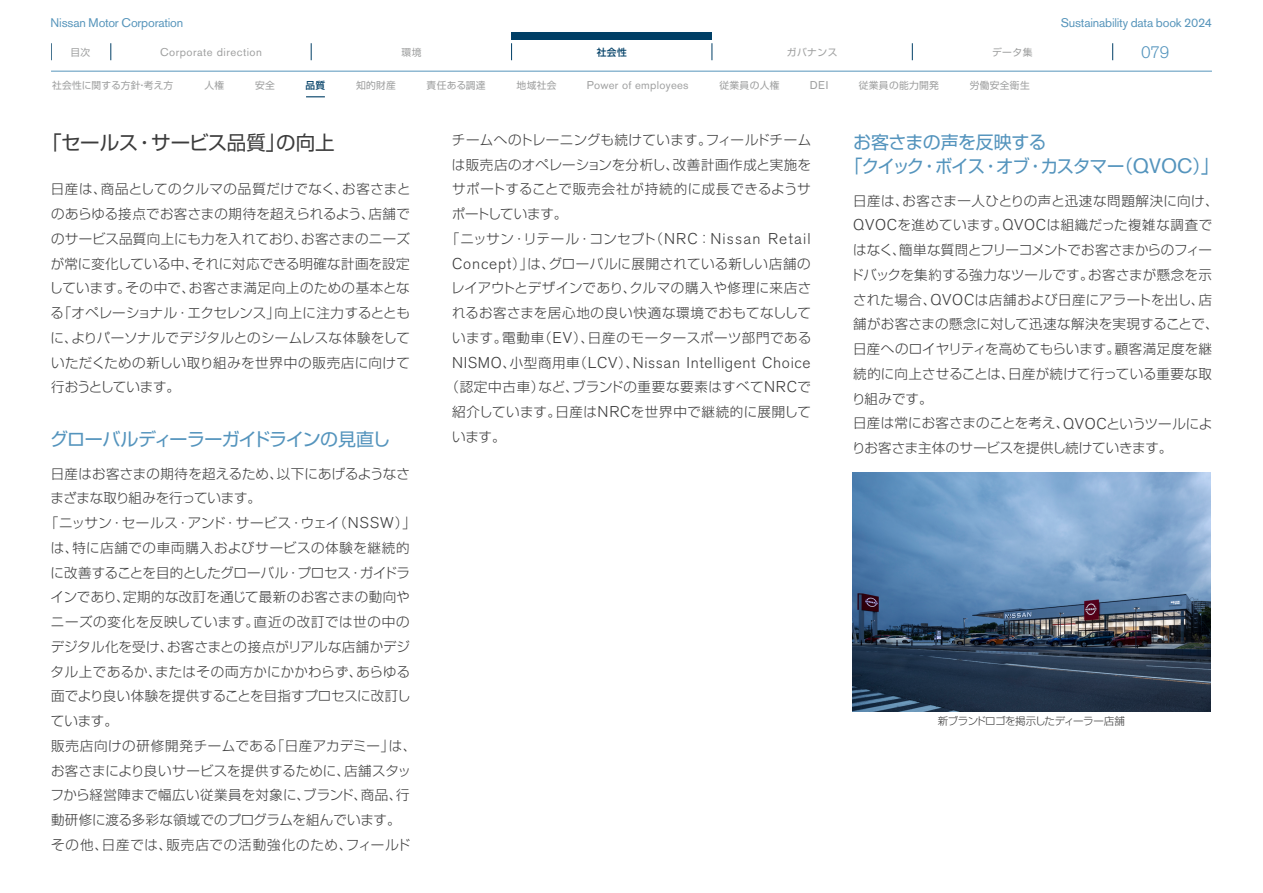
<style>
.page{position:relative;width:1263px;height:893px;background:#fff}
.page>*{position:absolute;margin:0;border:0;box-sizing:border-box;transform-origin:0 0}
.t1{font:19.5px "Shin Go Pro";letter-spacing:-.01em;color:#3c3c3c}
.t2{font:18px/24px "Shin Go Pro";letter-spacing:-.04em;color:#5494bd}
.t3{font:300 16.5px "Nissan Pro";color:#5394bd}
.t4{font:300 15.45px "Nissan Pro";letter-spacing:.04em;color:#3c3c3c}
.t5{font:300 13.5px/24.8px "Shin Go Pro";letter-spacing:.02em;color:#3c3c3c;text-align:justify}
.t6{font:300 13.5px "Shin Go Pro";letter-spacing:.045em;color:#3c3c3c}
.t7{font:300 13.5px "Shin Go Pro";letter-spacing:.04em;color:#3c3c3c}
.t8{font:300 13.5px "Shin Go Pro";letter-spacing:-.02em;color:#3c3c3c}
.t9{font:300 13.5px "Shin Go Pro";letter-spacing:-.005em;color:#3c3c3c}
.t10{font:300 13.5px "Shin Go Pro";letter-spacing:.065em;color:#3c3c3c}
.t11{font:300 13.5px "Shin Go Pro";letter-spacing:-.01em;color:#3c3c3c}
.t12{font:300 13.5px "Shin Go Pro";letter-spacing:-.025em;color:#3c3c3c}
.t13{font:12.45px "Nissan Pro";letter-spacing:-.015em;color:#5795bb}
.t14{font:11.25px "Nissan Pro";letter-spacing:.045em;color:#9fa0a0}
.t15{font:11.25px "Nissan Pro";letter-spacing:.025em;color:#9fa0a0}
.t16{font:300 10.5px "Shin Go Pro";letter-spacing:-.05em;color:#3c3c3c}
.t17{font:9.75px "Shin Go Pro";letter-spacing:.03em;color:#9fa0a0}
.t18{font:9.75px "Shin Go Pro";letter-spacing:.005em;color:#9fa0a0}
.t19{font:500 9.75px "Shin Go Pro";color:#003f66}
.s1{font-family:"Nissan Pro";font-size:15.45px}
.s2{font-family:"Shin Go Pro";font-size:13.5px}
.s3{font-family:"Nissan Pro";font-size:20.7px}
</style>
<div class="page">
<div style="left:512px;top:32px;width:200px;height:8px;background:#003f66"></div>
<svg style="left:111px;top:43px;width:1px;height:17px"></svg>
<svg style="left:51px;top:43px;width:1px;height:17px"></svg>
<svg style="left:311px;top:43px;width:1px;height:17px"></svg>
<svg style="left:511px;top:43px;width:1px;height:17px"></svg>
<svg style="left:712px;top:43px;width:1px;height:17px"></svg>
<svg style="left:912px;top:43px;width:1px;height:17px"></svg>
<svg style="left:1112px;top:43px;width:1px;height:17px"></svg>
<hr style="left:51px;top:71px;width:1161px;height:1px;background:#5795bb">
<svg style="left:306px;top:96px;width:19px;height:1px"></svg>
<img style="left:852px;top:472px;width:359px;height:239px">
<p class="t13" style="left:51px;top:14px;width:134px">Nissan Motor Corporation</p>
<p class="t13" style="left:1061px;top:14px;width:153px">Sustainability data book 2024</p>
<p class="t17" style="left:70px;top:44px;width:21px">目次</p>
<p class="t14" style="left:160px;top:44px;width:103px">Corporate direction</p>
<p class="t17" style="left:401px;top:44px;width:21px">環境</p>
<p class="t19" style="left:597px;top:44px;width:32px">社会性</p>
<p class="t17" style="left:787px;top:44px;width:52px">ガバナンス</p>
<p class="t17" style="left:992px;top:44px;width:42px">データ集</p>
<p class="t18" style="left:52px;top:77px;width:123px">社会性に関する方針・考え方</p>
<p class="t17" style="left:204px;top:77px;width:21px">人権</p>
<p class="t17" style="left:255px;top:77px;width:21px">安全</p>
<p class="t19" style="left:305px;top:77px;width:21px">品質</p>
<p class="t17" style="left:356px;top:77px;width:41px">知的財産</p>
<p class="t17" style="left:427px;top:77px;width:61px">責任ある調達</p>
<p class="t17" style="left:517px;top:77px;width:41px">地域社会</p>
<p class="t15" style="left:587px;top:78px;width:103px">Power of employees</p>
<p class="t17" style="left:719px;top:77px;width:61px">従業員の人権</p>
<p class="t14" style="left:810px;top:78px;width:20px">DEI</p>
<p class="t17" style="left:859px;top:77px;width:82px">従業員の能力開発</p>
<p class="t17" style="left:970px;top:77px;width:61px">労働安全衛生</p>
<p class="t3" style="left:1141px;top:41px;width:30px">079</p>
<h1 class="t1" style="left:42px;top:127px;width:294px">「セールス・サービス品質」の向上</h1>
<p class="t5" style="left:49px;top:175px;width:363px">日産は、商品としてのクルマの品質だけでなく、お客さまとのあらゆる接点でお客さまの期待を超えられるよう、店舗でのサービス品質向上にも力を入れており、お客さまのニーズが常に変化している中、それに対応できる明確な計画を設定しています。その中で、お客さま満足向上のための基本となる「オペレーショナル・エクセレンス」向上に注力するとともに、よりパーソナルでデジタルとのシームレスな体験をしていただくための新しい取り組みを世界中の販売店に向けて行おうとしています。</p>
<h2 class="t2" style="left:50px;top:425px;width:342px">グローバルディーラーガイドラインの見直し</h2>
<p class="t5" style="left:51px;top:460px;width:361px">日産はお客さまの期待を超えるため、以下にあげるようなさ</p>
<p class="t12" style="left:51px;top:487px;width:212px">まざまな取り組みを行っています。</p>
<p class="t5" style="left:45px;top:509px;width:373px">「ニッサン・セールス・アンド・サービス・ウェイ（<span class="s1">NSSW</span>）」</p>
<p class="t6" style="left:51px;top:537px;width:360px">は、特に店舗での車両購入およびサービスの体験を継続的</p>
<p class="t8" style="left:51px;top:561px;width:361px">に改善することを目的としたグローバル・プロセス・ガイドラ</p>
<p class="t5" style="left:51px;top:583px;width:361px">インであり、定期的な改訂を通じて最新のお客さまの動向や</p>
<p class="t6" style="left:51px;top:611px;width:360px">ニーズの変化を反映しています。直近の改訂では世の中の</p>
<p class="t5" style="left:51px;top:633px;width:361px">デジタル化を受け、お客さまとの接点がリアルな店舗かデジ</p>
<p class="t5" style="left:51px;top:658px;width:361px">タル上であるか、またはその両方かにかかわらず、あらゆる</p>
<p class="t9" style="left:51px;top:685px;width:361px">面でより良い体験を提供することを目指すプロセスに改訂し</p>
<p class="t5" style="left:51px;top:707px;width:69px">ています。</p>
<p class="t6" style="left:51px;top:735px;width:367px">販売店向けの研修開発チームである「日産アカデミー」は、</p>
<p class="t5" style="left:51px;top:756px;width:362px">お客さまにより良いサービスを提供するために、店舗スタッ</p>
<p class="t5" style="left:50px;top:781px;width:361px">フから経営陣まで幅広い従業員を対象に、ブランド、商品、行</p>
<p class="t11" style="left:51px;top:809px;width:351px">動研修に渡る多彩な領域でのプログラムを組んでいます。</p>
<p class="t10" style="left:51px;top:834px;width:361px">その他、日産では、販売店での活動強化のため、フィールド</p>
<p class="t5" style="left:452px;top:126px;width:361px">チームへのトレーニングも続けています。フィールドチーム</p>
<p class="t5" style="left:452px;top:151px;width:361px">は販売店のオペレーションを分析し、改善計画作成と実施を</p>
<p class="t5" style="left:452px;top:175px;width:360px">サポートすることで販売会社が持続的に成長できるようサ</p>
<p class="t12" style="left:452px;top:203px;width:117px">ポートしています。</p>
<p class="t5" style="left:446px;top:225px;width:366px">「ニッサン・リテール・コンセプト（<span class="s1">NRC</span>：<span class="s1">Nissan Retail</span></p>
<p class="t5" style="left:452px;top:250px;width:360px"><span class="s1">Concept</span>）」は、グローバルに展開されている新しい店舗の</p>
<p class="t5" style="left:451px;top:274px;width:362px">レイアウトとデザインであり、クルマの購入や修理に来店さ</p>
<p class="t7" style="left:452px;top:302px;width:360px">れるお客さまを居心地の良い快適な環境でおもてなしして</p>
<p class="t7" style="left:452px;top:327px;width:361px">います。電動車（<span class="s1">EV</span>）、日産のモータースポーツ部門である</p>
<p class="t4" style="left:452px;top:352px;width:360px">NISMO<span class="s2">、小型商用車（</span>LCV<span class="s2">）、</span>Nissan Intelligent Choice</p>
<p class="t5" style="left:452px;top:373px;width:360px;text-indent:-7px">（認定中古車）など、ブランドの重要な要素はすべて<span class="s1">NRC</span>で紹介しています。日産は<span class="s1">NRC</span>を世界中で継続的に展開しています。</p>
<h2 class="t2" style="left:845px;top:128px;width:375px;text-indent:8px">お客さまの声を反映する<br>「クイック・ボイス・オブ・カスタマー（<span class="s3">QVOC</span>）」</h2>
<p class="t5" style="left:850px;top:187px;width:370px;text-align:left">日産は、お客さま一人ひとりの声と迅速な問題解決に向け、<br><span class="s1">QVOC</span>を進めています。<span class="s1">QVOC</span>は組織だった複雑な調査ではなく、簡単な質問とフリーコメントでお客さまからのフィードバックを集約する強力なツールです。お客さまが懸念を示された場合、<span class="s1">QVOC</span>は店舗および日産にアラートを出し、店舗がお客さまの懸念に対して迅速な解決を実現することで、日産へのロイヤリティを高めてもらいます。顧客満足度を継続的に向上させることは、日産が続けて行っている重要な取り組みです。<br>日産は常にお客さまのことを考え、<span class="s1">QVOC</span>というツールによりお客さま主体のサービスを提供し続けていきます。</p>
<p class="t16" style="left:938px;top:712px;width:189px">新ブランドロゴを掲示したディーラー店舗</p>
</div>
